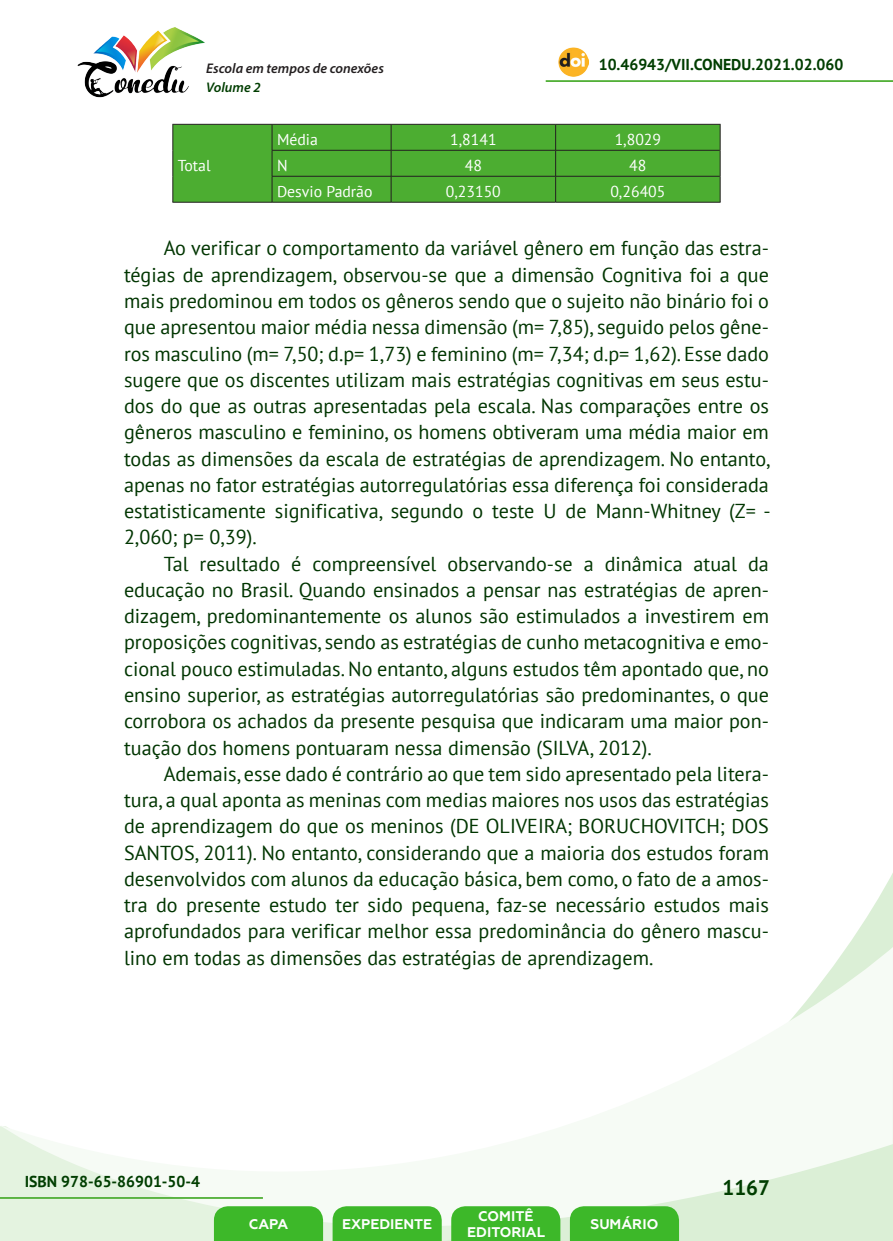
<style>
.page{position:relative;width:893px;height:1241px;background:#fff}
.page>*{position:absolute;margin:0;border:0;box-sizing:border-box;transform-origin:0 0}
.t1{font:700 21px "PT Sans";color:#003d00}
._8_CORPO{font:20.12px/26.2px "PT Sans";color:#003500;text-align:justify}
._15_TABELA_CORPO{font:15.75px "PT Sans";color:#fff}
.t2{font:700 15.75px "PT Sans";color:#003d00}
.t3{font:700 14px/16.8px "Geometria";color:#fff;text-align:center}
.t4{font:italic 600 14px "Myriad Pro";color:#231f20}
.t5{font:italic 600 14px "Myriad Pro";color:#003d00}
</style>
<div class="page">
<svg style="left:848px;top:873px;width:45px;height:73px"></svg>
<svg style="left:0;top:946px;width:893px;height:294px"></svg>
<hr style="left:0;top:1196px;width:263px;height:2px;background:#4cad31">
<hr style="left:546px;top:80px;width:347px;height:2px;background:#4cad31">
<img style="left:559px;top:47px;width:30px;height:30px">
<img style="left:77px;top:27px;width:128px;height:71px">
<svg style="left:214px;top:1205px;width:109px;height:35px;background:#47bb34"></svg>
<svg style="left:333px;top:1205px;width:109px;height:35px;background:#47bb34"></svg>
<svg style="left:451px;top:1205px;width:109px;height:35px;background:#47bb34"></svg>
<svg style="left:570px;top:1205px;width:109px;height:35px;background:#46bb33"></svg>
<svg style="left:172px;top:124px;width:549px;height:78px;background:#4aa630"></svg>
<hr style="left:172px;top:202px;width:100px;height:1px;background:#231f20">
<hr style="left:272px;top:202px;width:119px;height:1px;background:#231f20">
<hr style="left:391px;top:202px;width:165px;height:1px;background:#231f20">
<hr style="left:556px;top:202px;width:165px;height:1px;background:#231f20">
<p class="t4" style="left:206px;top:59px;width:179px">Escola em tempos de conexões</p>
<p class="t2" style="left:599px;top:54px;width:246px">10.46943/VII.CONEDU.2021.02.060</p>
<p class="t5" style="left:206px;top:78px;width:56px">Volume 2</p>
<p class="_15_TABELA_CORPO" style="left:178px;top:156px;width:34px">Total</p>
<p class="_15_TABELA_CORPO" style="left:277px;top:130px;width:42px">Média</p>
<p class="_15_TABELA_CORPO" style="left:450px;top:130px;width:48px">1,8141</p>
<p class="_15_TABELA_CORPO" style="left:615px;top:130px;width:48px">1,8029</p>
<p class="_15_TABELA_CORPO" style="left:277px;top:156px;width:12px">N</p>
<p class="_15_TABELA_CORPO" style="left:465px;top:156px;width:19px">48</p>
<p class="_15_TABELA_CORPO" style="left:629px;top:156px;width:19px">48</p>
<p class="_15_TABELA_CORPO" style="left:277px;top:181px;width:97px">Desvio Padrão</p>
<p class="_15_TABELA_CORPO" style="left:446px;top:181px;width:57px">0,23150</p>
<p class="_15_TABELA_CORPO" style="left:610px;top:181px;width:57px">0,26405</p>
<p class="_8_CORPO" style="left:124px;top:235px;width:648px;text-indent:40px">Ao verificar o comportamento da variável gênero em função das estra&shy;tégias de aprendizagem, observou-se que a dimensão Cognitiva foi a que mais predominou em todos os gêneros sendo que o sujeito não binário foi o que apresentou maior média nessa dimensão (m= 7,85), seguido pelos gêne&shy;ros masculino (m= 7,50; d.p= 1,73) e feminino (m= 7,34; d.p= 1,62). Esse dado sugere que os discentes utilizam mais estratégias cognitivas em seus estu&shy;dos do que as outras apresentadas pela escala. Nas comparações entre os gêneros masculino e feminino, os homens obtiveram uma média maior em todas as dimensões da escala de estratégias de aprendizagem. No entanto, apenas no fator estratégias autorregulatórias essa diferença foi considerada estatisticamente significativa, segundo o teste U de Mann-Whitney (Z= - 2,060; p= 0,39).</p>
<p class="_8_CORPO" style="left:124px;top:550px;width:646px;text-indent:40px">Tal resultado é compreensível observando-se a dinâmica atual da educação no Brasil. Quando ensinados a pensar nas estratégias de apren&shy;dizagem, predominantemente os alunos são estimulados a investirem em proposições cognitivas, sendo as estratégias de cunho metacognitiva e emo&shy;cional pouco estimuladas. No entanto, alguns estudos têm apontado que, no ensino superior, as estratégias autorregulatórias são predominantes, o que corrobora os achados da presente pesquisa que indicaram uma maior pon&shy;tuação dos homens pontuaram nessa dimensão (SILVA, 2012).</p>
<p class="_8_CORPO" style="left:124px;top:760px;width:646px;text-indent:40px">Ademais, esse dado é contrário ao que tem sido apresentado pela litera&shy;tura, a qual aponta as meninas com medias maiores nos usos das estratégias de aprendizagem do que os meninos (DE OLIVEIRA; BORUCHOVITCH; DOS SANTOS, 2011). No entanto, considerando que a maioria dos estudos foram desenvolvidos com alunos da educação básica, bem como, o fato de a amos&shy;tra do presente estudo ter sido pequena, faz-se necessário estudos mais aprofundados para verificar melhor essa predominância do gênero mascu&shy;lino em todas as dimensões das estratégias de aprendizagem.</p>
<p class="t2" style="left:25px;top:1170px;width:177px">ISBN 978-65-86901-50-4</p>
<p class="t3" style="left:249px;top:1215px;width:41px">CAPA</p>
<p class="t3" style="left:342px;top:1215px;width:92px">EXPEDIENTE</p>
<p class="t3" style="left:467px;top:1207px;width:79px">COMITÊ<br>EDITORIAL</p>
<p class="t3" style="left:590px;top:1215px;width:69px">SUMÁRIO</p>
<p class="t1" style="left:722px;top:1173px;width:49px">1167</p>
</div>
